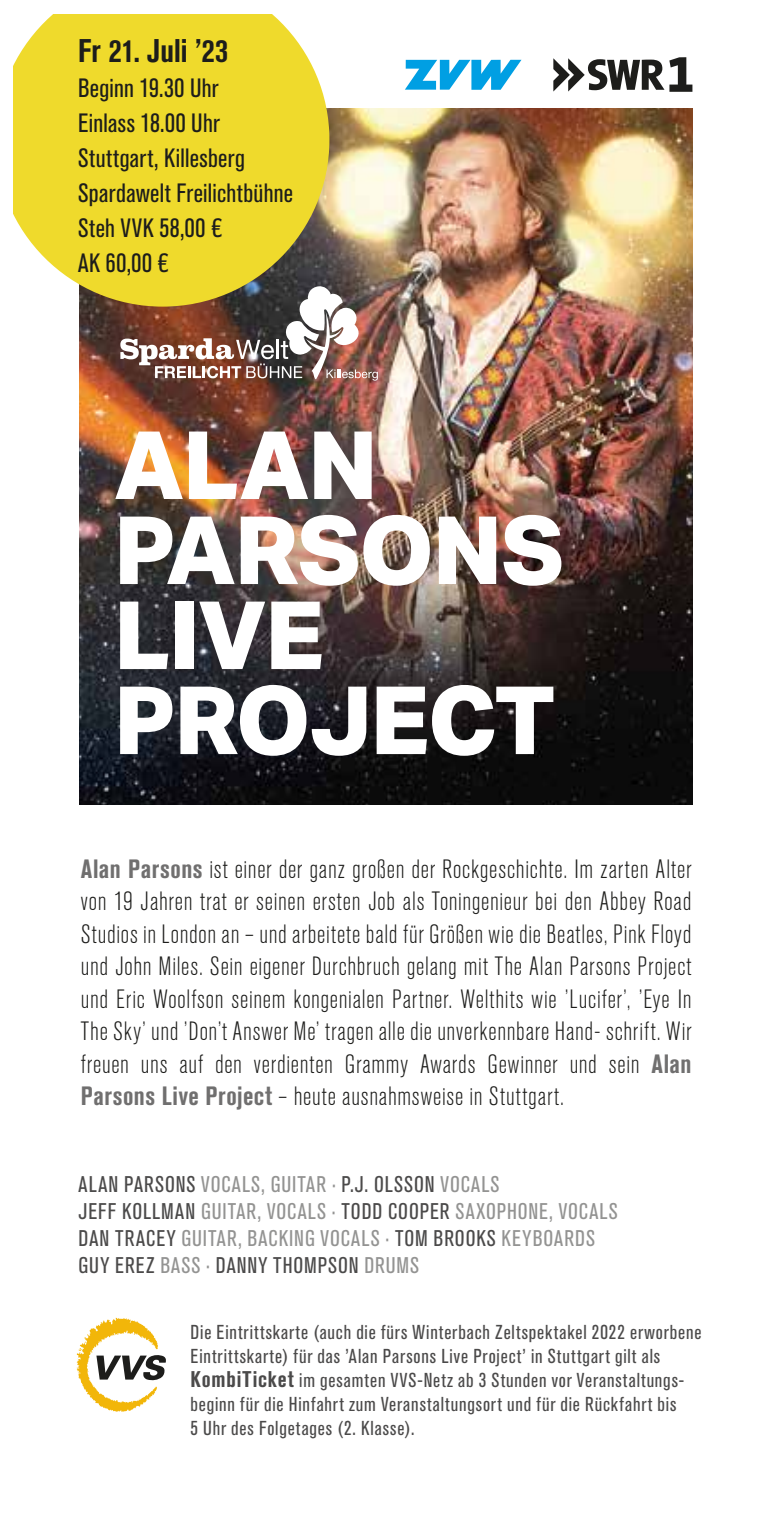
<style>
.page{position:relative;width:773px;height:1517px;background:#fff}
.page>*{position:absolute;margin:0;border:0;box-sizing:border-box;transform-origin:0 0}
.t1{font:800 94.5px/85px "Aktiv Grotesk";letter-spacing:-.015em;color:#fff}
.t2{font:700 condensed 32.5px "Akzidenz Grotesk BQ";letter-spacing:.005em;color:#1d1d1b}
.t3{font:300 condensed 26.25px/32.5px "Akzidenz Grotesk BQ";letter-spacing:.035em;color:#1d1d1b;text-align:justify}
.t4{font:condensed 26.25px/35px "Akzidenz Grotesk BQ";letter-spacing:.015em;color:#1d1d1b}
.t5{font:condensed 22.5px/27px "Akzidenz Grotesk BQ";letter-spacing:.045em;color:#939392}
.t6{font:condensed 20px/24px "Akzidenz Grotesk BQ";letter-spacing:.045em;color:#4b4a4a}
.s1{font-weight:700;color:#706f6f}
.s2{color:#4b4a4a}
.s3{font-weight:700;font-size:22.5px}
</style>
<div class="page">
<img style="left:80px;top:109px;width:612px;height:695px">
<img style="left:120px;top:286px;width:258px;height:95px">
<svg style="left:405px;top:60px;width:116px;height:30px"></svg>
<svg style="left:14px;top:14px;width:315px;height:293px;background:#e5d23d"></svg>
<svg style="left:76px;top:1317px;width:90px;height:95px"></svg>
<svg style="left:553px;top:57px;width:139px;height:35px"></svg>
<p class="t2" style="left:78px;top:32px;width:152px">Fr 21. Juli ’23</p>
<p class="t4" style="left:78px;top:71px;width:216px">Beginn 19.30 Uhr<br>Einlass 18.00 Uhr<br>Stuttgart, Killesberg<br>Spardawelt Freilichtbühne<br>Steh VVK 58,00 €<br>AK 60,00 €</p>
<h1 class="t1" style="left:114px;top:424px;width:452px">ALAN<br>PARSONS<br>LIVE<br>PROJECT</h1>
<p class="t3" style="left:81px;top:853px;width:612px"><span class="s1">Alan Parsons</span> ist einer der ganz großen der Rockgeschichte. Im zarten Alter von 19 Jahren trat er seinen ersten Job als Toningenieur bei den Abbey Road Studios in London an – und arbeitete bald für Größen wie die Beatles, Pink Floyd und John Miles. Sein eigener Durchbruch gelang mit The Alan Parsons Project und Eric Woolfson seinem kongenialen Partner. Welthits wie ’Lucifer’, ’Eye In The Sky’ und ’Don’t Answer Me’ tragen alle die unverkennbare Hand- schrift. Wir freuen uns auf den verdienten Grammy Awards Gewinner und sein <span class="s1">Alan Parsons Live Project</span> – heute ausnahmsweise in Stuttgart.</p>
<p class="t5" style="left:79px;top:1171px;width:540px"><span class="s2">ALAN PARSONS</span> VOCALS, GUITAR · <span class="s2">P.J. OLSSON</span> VOCALS<br><span class="s2">JEFF KOLLMAN</span> GUITAR, VOCALS · <span class="s2">TODD COOPER</span> SAXOPHONE, VOCALS <span class="s2">DAN TRACEY</span> GUITAR, BACKING VOCALS · <span class="s2">TOM BROOKS</span> KEYBOARDS <span class="s2">GUY EREZ</span> BASS · <span class="s2">DANNY THOMPSON</span> DRUMS</p>
<p class="t6" style="left:190px;top:1320px;width:512px">Die Eintrittskarte (auch die fürs Winterbach Zeltspektakel 2022 erworbene Eintrittskarte) für das ’Alan Parsons Live Project’ in Stuttgart gilt als <span class="s3">KombiTicket</span> im gesamten VVS-Netz ab 3 Stunden vor Veranstaltungs&shy;beginn für die Hinfahrt zum Veranstaltungsort und für die Rückfahrt bis<br>5 Uhr des Folgetages (2. Klasse).</p>
</div>
